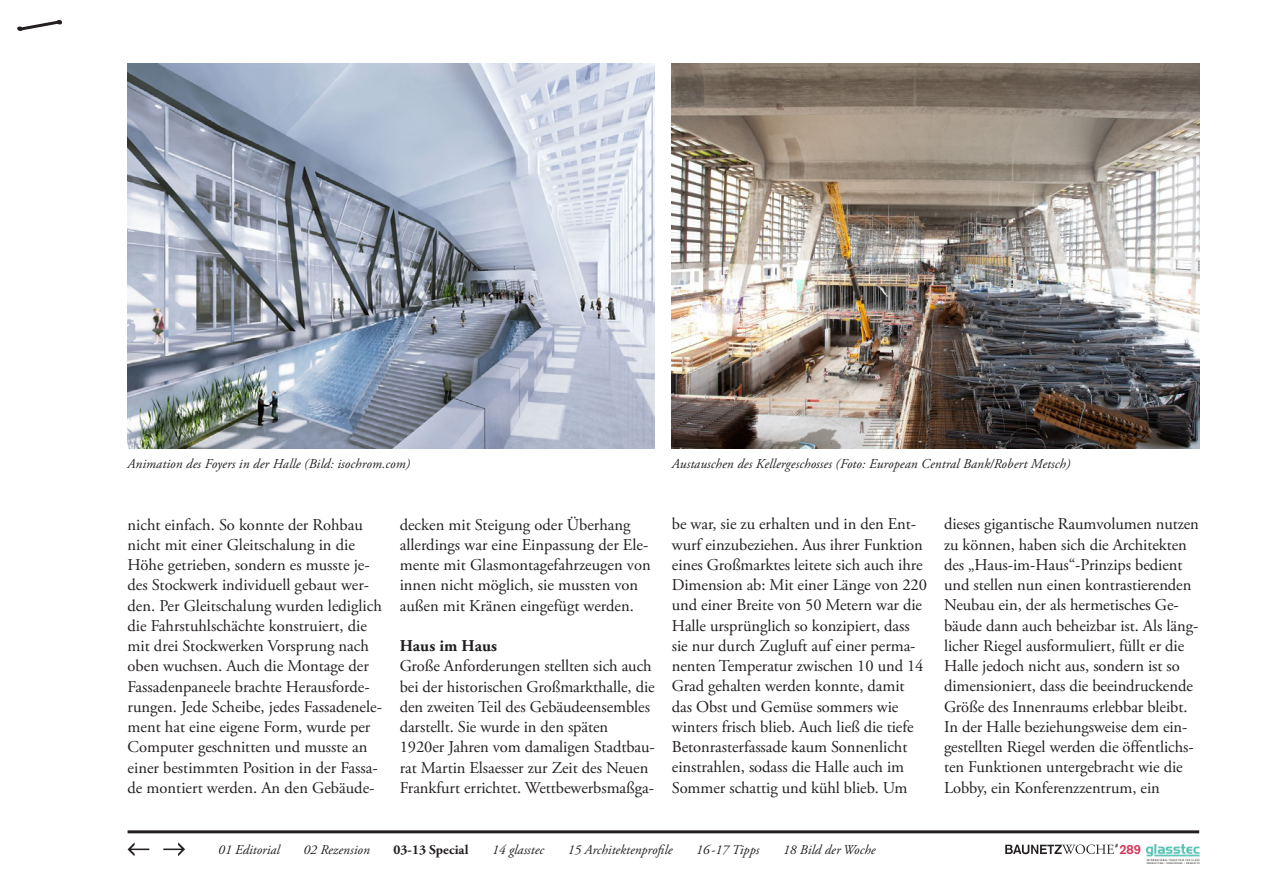
<style>
.page{position:relative;width:1263px;height:893px;background:#fff}
.page>*{position:absolute;margin:0;border:0;box-sizing:border-box;transform-origin:0 0}
.t1{font:16.5px/20.2px "Adobe Garamond Pro";letter-spacing:-.005em;color:#231f20}
.t2{font:700 16.5px "Adobe Garamond Pro";letter-spacing:.005em;color:#231f20}
.Navigation_Off{font:italic 13.5px "Adobe Garamond Pro";letter-spacing:.01em;color:#231f20}
.Navigation_Off-2{font:700 13.5px "Adobe Garamond Pro";letter-spacing:.005em;color:#231f20}
.t3{font:700 13.05px "Akzidenz Grotesk";color:#d8365b}
</style>
<div class="page">
<hr style="left:128px;top:830px;width:1071px;height:3px;background:#231f20">
<svg style="left:128px;top:842px;width:21px;height:14px"></svg>
<svg style="left:163px;top:842px;width:22px;height:14px"></svg>
<svg style="left:17px;top:20px;width:46px;height:11px"></svg>
<svg style="left:1005px;top:844px;width:113px;height:10px"></svg>
<img style="left:1146px;top:845px;width:53px;height:19px">
<img style="left:128px;top:64px;width:527px;height:385px">
<img style="left:672px;top:64px;width:527px;height:385px">
<p class="Navigation_Off" style="left:128px;top:456px;width:284px">Animation des Foyers in der Halle (Bild: isochrom.com)</p>
<p class="Navigation_Off" style="left:672px;top:456px;width:400px">Austauschen des Kellergeschosses (Foto: European Central Bank/Robert Metsch)</p>
<p class="t1" style="left:128px;top:515px;width:256px">nicht einfach. So konnte der Rohbau nicht mit einer Gleitschalung in die Höhe getrieben, sondern es musste je&shy;des Stockwerk individuell gebaut wer&shy;den. Per Gleitschalung wurden lediglich die Fahrstuhlschächte konstruiert, die mit drei Stockwerken Vorsprung nach oben wuchsen. Auch die Montage der Fassadenpaneele brachte Herausforde&shy;rungen. Jede Scheibe, jedes Fassadenele&shy;ment hat eine eigene Form, wurde per Computer geschnitten und musste an einer bestimmten Position in der Fassa&shy;de montiert werden. An den Gebäude-</p>
<p class="t1" style="left:400px;top:515px;width:252px">decken mit Steigung oder Überhang allerdings war eine Einpassung der Ele&shy;mente mit Glasmontagefahrzeugen von innen nicht möglich, sie mussten von außen mit Kränen eingefügt werden.</p>
<p class="t2" style="left:400px;top:636px;width:99px">Haus im Haus</p>
<p class="t1" style="left:400px;top:656px;width:257px">Große Anforderungen stellten sich auch bei der historischen Großmarkthalle, die den zweiten Teil des Gebäudeensembles darstellt. Sie wurde in den späten 1920er Jahren vom damaligen Stadtbau&shy;rat Martin Elsaesser zur Zeit des Neuen Frankfurt errichtet. Wettbewerbsmaßga-</p>
<p class="t1" style="left:672px;top:515px;width:257px">be war, sie zu erhalten und in den Ent&shy;wurf einzubeziehen. Aus ihrer Funktion eines Großmarktes leitete sich auch ihre Dimension ab: Mit einer Länge von 220 und einer Breite von 50 Metern war die Halle ursprünglich so konzipiert, dass sie nur durch Zugluft auf einer perma&shy;nenten Temperatur zwischen 10 und 14<br>Grad gehalten werden konnte, damit das Obst und Gemüse sommers wie winters frisch blieb. Auch ließ die tiefe Betonrasterfassade kaum Sonnenlicht einstrahlen, sodass die Halle auch im Sommer schattig und kühl blieb. Um</p>
<p class="t1" style="left:944px;top:515px;width:256px">dieses gigantische Raumvolumen nutzen zu können, haben sich die Architekten des „Haus-im-Haus“-Prinzips bedient und stellen nun einen kontrastierenden Neubau ein, der als hermetisches Ge&shy;bäude dann auch beheizbar ist. Als läng&shy;licher Riegel ausformuliert, füllt er die Halle jedoch nicht aus, sondern ist so dimensioniert, dass die beeindruckende Größe des Innenraums erlebbar bleibt.<br>In der Halle beziehungsweise dem ein&shy;gestellten Riegel werden die öffentlichs&shy;ten Funktionen untergebracht wie die Lobby, ein Konferenzzentrum, ein</p>
<p class="Navigation_Off" style="left:218px;top:841px;width:63px">01 Editorial</p>
<p class="Navigation_Off" style="left:303px;top:841px;width:68px">02 Rezension</p>
<p class="Navigation_Off-2" style="left:393px;top:841px;width:76px">03-13 Special</p>
<p class="Navigation_Off" style="left:492px;top:841px;width:53px">14 glasstec</p>
<p class="Navigation_Off" style="left:568px;top:841px;width:106px">15 Architektenprofile</p>
<p class="Navigation_Off" style="left:696px;top:841px;width:65px">16-17 Tipps</p>
<p class="Navigation_Off" style="left:783px;top:841px;width:94px">18 Bild der Woche</p>
<p class="t3" style="left:1119px;top:841px;width:23px">289</p>
</div>
